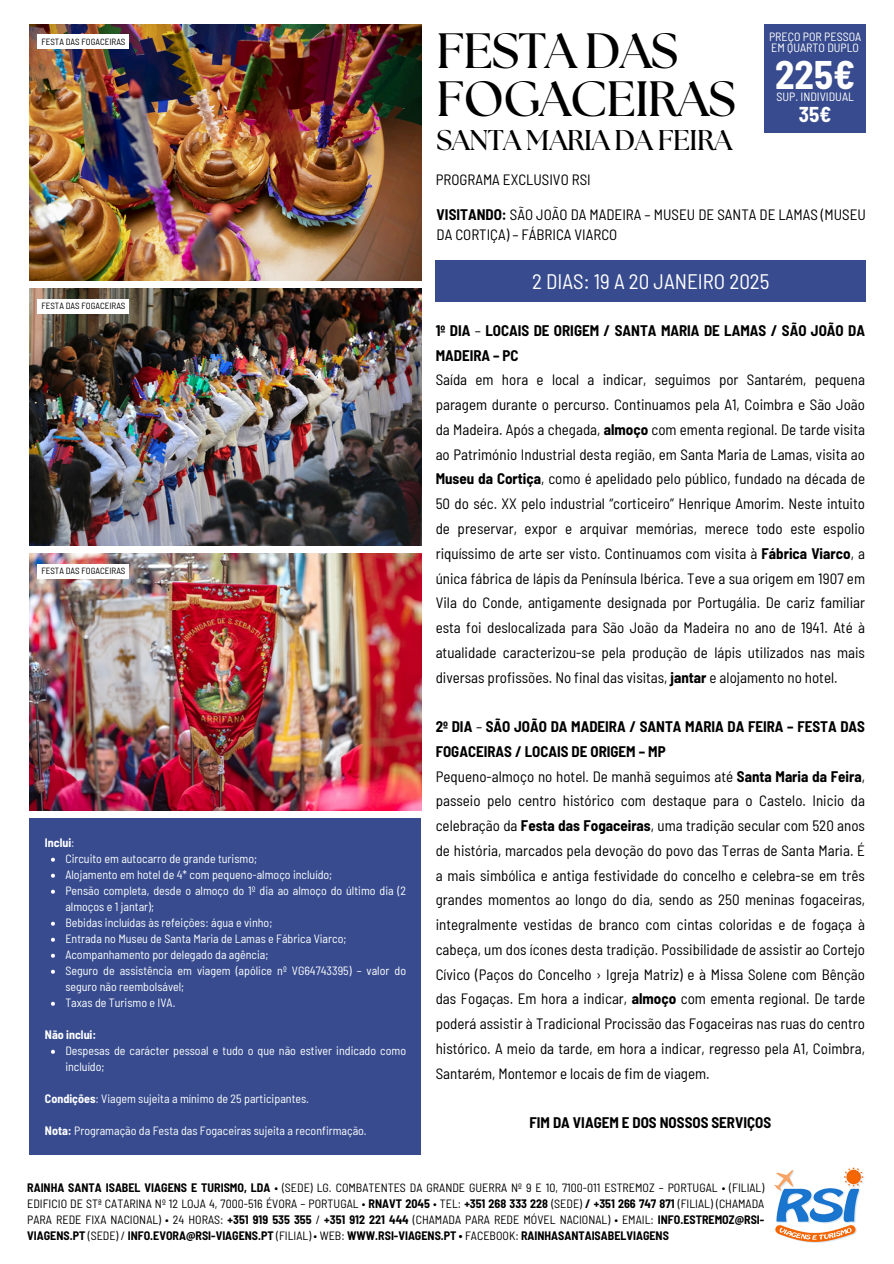
<style>
.page{position:relative;width:894px;height:1264px;background:#fff}
.page>*{position:absolute;margin:0;border:0;box-sizing:border-box;transform-origin:0 0}
.t1{font:700 49.5px/47.2px "The Seasons";letter-spacing:-.02em;color:#000}
.t2{font:700 semi-condensed 39px "Barlow";color:#fff}
.t3{font:700 28.5px "The Seasons";letter-spacing:-.02em;color:#000}
.t4{font:semi-condensed 21px "Barlow";color:#fff}
.t5{font:700 semi-condensed 21px "Barlow";color:#fff}
.t6{font:semi-condensed 15px/24.8px "Barlow";color:#000}
.t7{font:700 semi-condensed 15px "Barlow";color:#000}
.t8{font:semi-condensed 12px/16px "Barlow";color:#fff}
.t9{font:semi-condensed 12px/16px "Barlow";color:#000;text-align:justify}
.t10{font:700 semi-condensed 12px "Barlow";color:#fff}
.t11{font:semi-condensed 9px "Barlow";color:#000}
.s1{font-weight:400}
.s2{font-weight:700}
</style>
<div class="page">
<img style="left:774px;top:1167px;width:90px;height:75px">
<div style="left:30px;top:818px;width:391px;height:336px;background:#374b8e"></div>
<div style="left:435px;top:260px;width:430px;height:42px;background:#374b8e"></div>
<img style="left:30px;top:24px;width:391px;height:257px">
<div style="left:764px;top:24px;width:101px;height:108px;background:#374b8e"></div>
<svg style="left:51px;top:857px;width:4px;height:4px"></svg>
<svg style="left:51px;top:873px;width:4px;height:4px"></svg>
<svg style="left:51px;top:889px;width:4px;height:4px"></svg>
<svg style="left:51px;top:921px;width:4px;height:4px"></svg>
<svg style="left:51px;top:937px;width:4px;height:4px"></svg>
<svg style="left:51px;top:953px;width:4px;height:4px"></svg>
<svg style="left:51px;top:969px;width:4px;height:4px"></svg>
<svg style="left:51px;top:1001px;width:4px;height:4px"></svg>
<svg style="left:51px;top:1049px;width:4px;height:4px"></svg>
<div style="left:38px;top:35px;width:91px;height:14px;background:#fff"></div>
<img style="left:30px;top:289px;width:391px;height:256px">
<div style="left:38px;top:299px;width:91px;height:14px;background:#fff"></div>
<img style="left:30px;top:553px;width:391px;height:257px">
<div style="left:38px;top:564px;width:91px;height:14px;background:#fff"></div>
<h5 class="t11" style="left:41px;top:36px;width:86px">FESTA DAS FOGACEIRAS</h5>
<h4 class="t11" style="left:41px;top:300px;width:86px">FESTA DAS FOGACEIRAS</h4>
<p class="t11" style="left:41px;top:565px;width:86px">FESTA DAS FOGACEIRAS</p>
<p class="t10" style="left:45px;top:834px;width:31px">Inclui<span class="s1">:</span></p>
<p class="t8" style="left:65px;top:849px;width:193px">Circuito em autocarro de grande turismo;</p>
<p class="t8" style="left:65px;top:865px;width:268px">Alojamento em hotel de 4* com pequeno-almoço incluído;</p>
<p class="t8" style="left:65px;top:881px;width:342px">Pensão completa, desde o almoço do 1º dia ao almoço do último dia (2 almoços e 1 jantar);</p>
<p class="t8" style="left:65px;top:913px;width:208px">Bebidas incluídas às refeições: água e vinho;</p>
<p class="t8" style="left:65px;top:929px;width:282px">Entrada no Museu de Santa Maria de Lamas e Fábrica Viarco;</p>
<p class="t8" style="left:65px;top:945px;width:205px">Acompanhamento por delegado da agência;</p>
<h1 class="t8" style="left:65px;top:961px;width:342px">Seguro de assistência em viagem (apólice nº VG64743395) – valor do seguro não reembolsável;</h1>
<h2 class="t8" style="left:65px;top:993px;width:112px">Taxas de Turismo e IVA.</h2>
<p class="t10" style="left:45px;top:1026px;width:53px">Não inclui:</p>
<p class="t8" style="left:65px;top:1041px;width:342px">Despesas de carácter pessoal e tudo o que não estiver indicado como incluído;</p>
<p class="t8" style="left:45px;top:1089px;width:265px"><span class="s2">Condições</span>: Viagem sujeita a mínimo de 25 participantes.</p>
<p class="t8" style="left:45px;top:1121px;width:323px"><span class="s2">Nota:</span> Programação da Festa das Fogaceiras sujeita a reconfirmação.</p>
<p class="t1" style="left:436px;top:30px;width:300px">FESTA DAS<br>FOGACEIRAS</p>
<h3 class="t3" style="left:436px;top:128px;width:297px">SANTA MARIA DA FEIRA</h3>
<h6 class="t6" style="left:435px;top:166px;width:156px">PROGRAMA EXCLUSIVO RSI</h6>
<p class="t8" style="left:768px;top:30px;width:94px;line-height:11.2px">PREÇO POR PESSOA<br>EM QUARTO DUPLO</p>
<p class="t2" style="left:774px;top:50px;width:82px">225€</p>
<p class="t8" style="left:776px;top:89px;width:79px">SUP. INDIVIDUAL</p>
<p class="t5" style="left:798px;top:101px;width:34px">35€</p>
<h5 class="t6" style="left:436px;top:203px;width:430px;line-height:20.2px"><span class="s2">VISITANDO:</span> SÃO JOÃO DA MADEIRA – MUSEU DE SANTA DE LAMAS (MUSEU<br>DA CORTIÇA) – FÁBRICA VIARCO</h5>
<p class="t4" style="left:532px;top:268px;width:239px">2 DIAS: 19 A 20 JANEIRO 2025</p>
<p class="t6" style="left:435px;top:317px;width:430px"><span class="s2">1º DIA</span> – <span class="s2">LOCAIS DE ORIGEM / SANTA MARIA DE LAMAS / SÃO JOÃO DA MADEIRA – PC<br></span>Saída em hora e local a indicar, seguimos por Santarém, pequena paragem durante o percurso. Continuamos pela A1, Coimbra e São João da Madeira. Após a chegada, <span class="s2">almoço</span> com ementa regional. De tarde visita ao Património Industrial desta região, em Santa Maria de Lamas, visita ao <span class="s2">Museu da Cortiça</span>, como é apelidado pelo público, fundado na década de 50 do séc. XX pelo industrial “corticeiro” Henrique Amorim. Neste intuito de preservar, expor e arquivar memórias, merece todo este espolio riquíssimo de arte ser visto. Continuamos com visita à <span class="s2">Fábrica Viarco</span>, a única fábrica de lápis da Península Ibérica. Teve a sua origem em 1907 em Vila do Conde, antigamente designada por Portugália. De cariz familiar esta foi deslocalizada para São João da Madeira no ano de 1941. Até à atualidade caracterizou-se pela produção de lápis utilizados nas mais diversas profissões. No final das visitas, <span class="s2">jantar</span> e alojamento no hotel.</p>
<p class="t6" style="left:435px;top:713px;width:430px"><span class="s2">2º DIA</span> – <span class="s2">SÃO JOÃO DA MADEIRA / SANTA MARIA DA FEIRA – FESTA DAS FOGACEIRAS / LOCAIS DE ORIGEM – MP<br></span>Pequeno-almoço no hotel. De manhã seguimos até <span class="s2">Santa Maria da Feira</span>, passeio pelo centro histórico com destaque para o Castelo. Inicio da celebração da <span class="s2">Festa das Fogaceiras</span>, uma tradição secular com 520 anos de história, marcados pela devoção do povo das Terras de Santa Maria. É a mais simbólica e antiga festividade do concelho e celebra-se em três grandes momentos ao longo do dia, sendo as 250 meninas fogaceiras, integralmente vestidas de branco com cintas coloridas e de fogaça à cabeça, um dos ícones desta tradição. Possibilidade de assistir ao Cortejo Cívico (Paços do Concelho › Igreja Matriz) e à Missa Solene com Bênção das Fogaças. Em hora a indicar, <span class="s2">almoço</span> com ementa regional. De tarde poderá assistir à Tradicional Procissão das Fogaceiras nas ruas do centro histórico. A meio da tarde, em hora a indicar, regresso pela A1, Coimbra, Santarém, Montemor e locais de fim de viagem.</p>
<p class="t7" style="left:529px;top:1113px;width:243px">FIM DA VIAGEM E DOS NOSSOS SERVIÇOS</p>
<p class="t9" style="left:27px;top:1179px;width:738px"><span class="s2">RAINHA SANTA ISABEL VIAGENS E TURISMO, LDA</span> • (SEDE) LG. COMBATENTES DA GRANDE GUERRA Nº 9 E 10, 7100-011 ESTREMOZ – PORTUGAL • (FILIAL)<br>EDIFICIO DE STª CATARINA Nº 12 LOJA 4, 7000-516 ÉVORA – PORTUGAL • <span class="s2">RNAVT 2045</span> • TEL: <span class="s2">+351 268 333 228</span> (SEDE) <span class="s2">/ +351 266 747 871</span> (FILIAL) (CHAMADA PARA REDE FIXA NACIONAL) • 24 HORAS: <span class="s2">+351 919 535 355</span> / <span class="s2">+351 912 221 444</span> (CHAMADA PARA REDE MÓVEL NACIONAL) • EMAIL: <span class="s2">INFO.ESTREMOZ@RSI-VIAGENS.PT</span> (SEDE) / <span class="s2">INFO.EVORA@RSI-VIAGENS.PT</span> (FILIAL) • WEB: <span class="s2">WWW.RSI-VIAGENS.PT •</span> FACEBOOK: <span class="s2">RAINHASANTAISABELVIAGENS</span></p>
</div>
